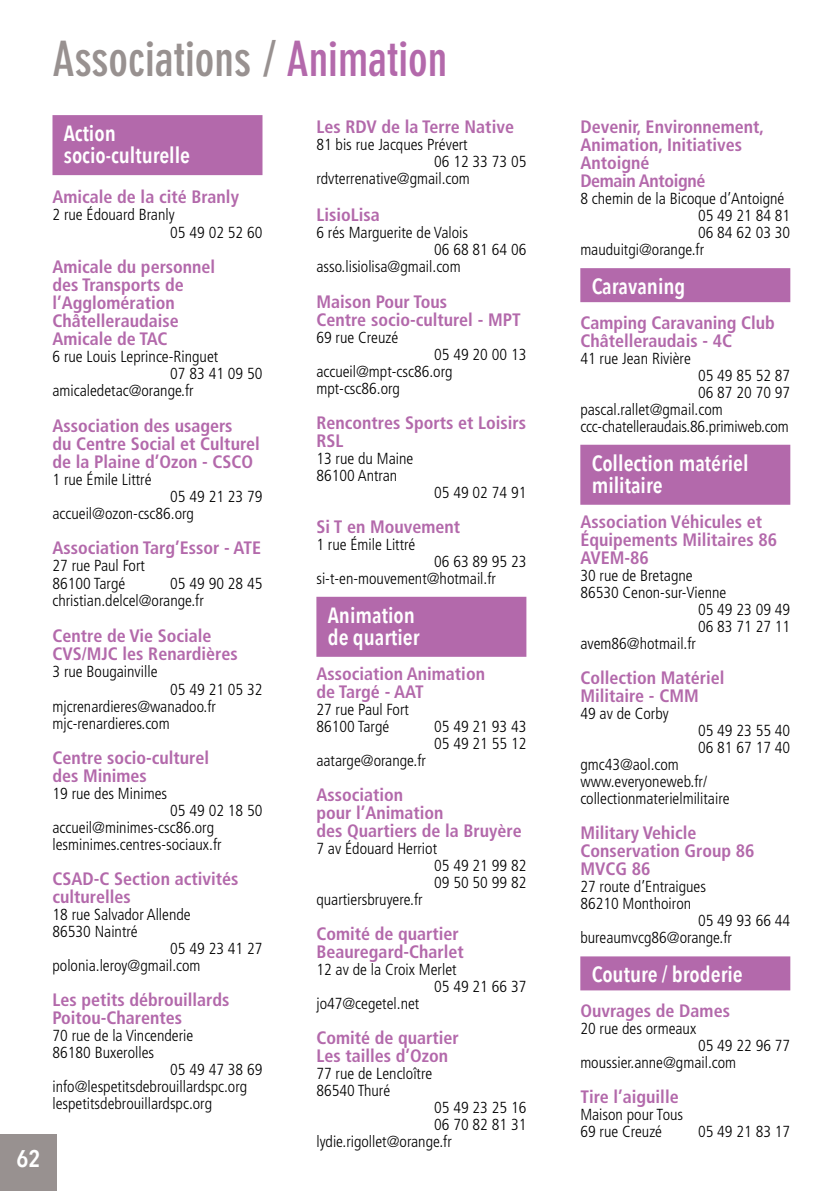
<style>
.page{position:relative;width:840px;height:1191px;background:#fff}
.page>*{position:absolute;margin:0;border:0;box-sizing:border-box;transform-origin:0 0}
.t1{font:700 condensed 48px "DIN Neuzeit Grotesk";color:#989190}
.t2{font:600 24px "Avenir Next Condensed";color:#fff}
.t3{font:600 22px/22px "Avenir Next Condensed";color:#fff}
.t4{font:700 condensed 18px/18px "Frutiger";color:#b369ab}
.t5{font:300 condensed 16px/17px "Frutiger";color:#000}
.s1{color:#b369ab}
</style>
<div class="page">
<div style="left:0;top:1134px;width:57px;height:57px;background:#989190"></div>
<div style="left:52px;top:115px;width:210px;height:60px;background:#b369ab"></div>
<div style="left:316px;top:597px;width:210px;height:60px;background:#b369ab"></div>
<div style="left:580px;top:268px;width:209px;height:34px;background:#b369ab"></div>
<div style="left:580px;top:445px;width:209px;height:60px;background:#b369ab"></div>
<div style="left:580px;top:956px;width:209px;height:34px;background:#b369ab"></div>
<h1 class="t1" style="left:52px;top:31px;width:396px">Associations / <span class="s1">Animation</span></h1>
<h3 class="t3" style="left:64px;top:122px;width:128px">Action socio-culturelle</h3>
<p class="t4" style="left:52px;top:188px;width:188px">Amicale de la cité Branly</p>
<p class="t5" style="left:170px;top:205px;width:94px;line-height:18px;text-indent:-118px">2 rue Édouard Branly<br>05 49 02 52 60</p>
<p class="t4" style="left:52px;top:258px;width:164px">Amicale du personnel des Transports de l’Agglomération<br>Châtelleraudaise<br>Amicale de TAC</p>
<p class="t5" style="left:52px;top:348px;width:167px">6 rue Louis Leprince-Ringuet</p>
<p class="t5" style="left:170px;top:365px;width:94px">07 83 41 09 50</p>
<p class="t5" style="left:52px;top:382px;width:143px">amicaledetac@orange.fr</p>
<p class="t4" style="left:52px;top:417px;width:209px">Association des usagers<br>du Centre Social et Culturel de la Plaine d’Ozon - CSCO</p>
<p class="t5" style="left:52px;top:471px;width:100px">1 rue Émile Littré</p>
<p class="t5" style="left:52px;top:488px;width:211px;text-indent:118px">05 49 21 23 79 accueil@ozon-csc86.org</p>
<p class="t4" style="left:52px;top:539px;width:210px">Association Targ’Essor - ATE</p>
<p class="t5" style="left:52px;top:556px;width:94px;line-height:18px">27 rue Paul Fort<br>86100 Targé</p>
<p class="t5" style="left:52px;top:575px;width:211px;text-indent:118px">05 49 90 28 45 christian.delcel@orange.fr</p>
<p class="t4" style="left:52px;top:627px;width:187px">Centre de Vie Sociale<br>CVS/MJC les Renardières</p>
<p class="t5" style="left:52px;top:663px;width:106px">3 rue Bougainville</p>
<p class="t5" style="left:52px;top:681px;width:211px;text-indent:118px">05 49 21 05 32 mjcrenardieres@wanadoo.fr mjc-renardieres.com</p>
<p class="t4" style="left:52px;top:749px;width:158px">Centre socio-culturel des Minimes</p>
<p class="t5" style="left:52px;top:785px;width:116px">19 rue des Minimes</p>
<p class="t5" style="left:52px;top:802px;width:211px;text-indent:118px">05 49 02 18 50 accueil@minimes-csc86.org lesminimes.centres-sociaux.fr</p>
<p class="t4" style="left:52px;top:870px;width:187px">CSAD-C Section activités culturelles</p>
<p class="t5" style="left:52px;top:906px;width:140px">18 rue Salvador Allende</p>
<p class="t5" style="left:52px;top:923px;width:87px">86530 Naintré</p>
<p class="t5" style="left:170px;top:940px;width:94px">05 49 23 41 27</p>
<p class="t5" style="left:52px;top:957px;width:149px">polonia.leroy@gmail.com</p>
<p class="t4" style="left:52px;top:991px;width:178px">Les petits débrouillards<br>Poitou-Charentes</p>
<p class="t5" style="left:52px;top:1027px;width:142px">70 rue de la Vincenderie</p>
<p class="t5" style="left:52px;top:1044px;width:103px">86180 Buxerolles</p>
<p class="t5" style="left:170px;top:1061px;width:94px">05 49 47 38 69</p>
<p class="t5" style="left:52px;top:1078px;width:196px">info@lespetitsdebrouillardspc.org</p>
<p class="t5" style="left:52px;top:1095px;width:161px">lespetitsdebrouillardspc.org</p>
<h2 class="t2" style="left:16px;top:1137px;width:25px">62</h2>
<p class="t4" style="left:316px;top:117px;width:199px">Les RDV de la Terre Native</p>
<p class="t5" style="left:316px;top:136px;width:153px">81 bis rue Jacques Prévert</p>
<p class="t5" style="left:434px;top:153px;width:94px">06 12 33 73 05</p>
<p class="t5" style="left:316px;top:170px;width:155px">rdvterrenative@gmail.com</p>
<p class="t4" style="left:316px;top:205px;width:65px">LisioLisa</p>
<p class="t5" style="left:316px;top:224px;width:153px">6 rés Marguerite de Valois</p>
<p class="t5" style="left:434px;top:241px;width:94px">06 68 81 64 06</p>
<p class="t5" style="left:316px;top:258px;width:146px">asso.lisiolisa@gmail.com</p>
<p class="t4" style="left:316px;top:292px;width:206px">Maison Pour Tous<br>Centre socio-culturel - MPT</p>
<p class="t5" style="left:316px;top:329px;width:83px">69 rue Creuzé</p>
<p class="t5" style="left:316px;top:346px;width:211px;text-indent:118px">05 49 20 00 13 accueil@mpt-csc86.org mpt-csc86.org</p>
<p class="t4" style="left:316px;top:413px;width:211px">Rencontres Sports et Loisirs<br>RSL</p>
<p class="t5" style="left:316px;top:450px;width:98px">13 rue du Maine<br>86100 Antran</p>
<p class="t5" style="left:434px;top:484px;width:94px">05 49 02 74 91</p>
<p class="t4" style="left:316px;top:517px;width:145px">Si T en Mouvement</p>
<p class="t5" style="left:316px;top:536px;width:100px">1 rue Émile Littré</p>
<p class="t5" style="left:316px;top:553px;width:211px;text-indent:118px">06 63 89 95 23 si-t-en-mouvement@hotmail.fr</p>
<h3 class="t3" style="left:327px;top:603px;width:93px">Animation de quartier</h3>
<p class="t4" style="left:316px;top:664px;width:170px">Association Animation de Targé - AAT</p>
<p class="t5" style="left:316px;top:701px;width:94px">27 rue Paul Fort<br>86100 Targé</p>
<p class="t5" style="left:434px;top:718px;width:94px">05 49 21 93 43<br>05 49 21 55 12</p>
<p class="t5" style="left:316px;top:752px;width:111px">aatarge@orange.fr</p>
<p class="t4" style="left:316px;top:785px;width:207px">Association<br>pour l’Animation<br>des Quartiers de la Bruyère</p>
<p class="t5" style="left:316px;top:840px;width:122px">7 av édouard Herriot</p>
<p class="t5" style="left:434px;top:857px;width:94px">05 49 21 99 82</p>
<p class="t5" style="left:434px;top:874px;width:94px">09 50 50 99 82</p>
<p class="t5" style="left:316px;top:891px;width:108px">quartiersbruyere.fr</p>
<p class="t4" style="left:316px;top:924px;width:149px">Comité de quartier<br>Beauregard-Charlet</p>
<p class="t5" style="left:316px;top:961px;width:142px">12 av de la Croix Merlet</p>
<p class="t5" style="left:434px;top:978px;width:94px">05 49 21 66 37</p>
<p class="t5" style="left:316px;top:995px;width:104px">jo47@cegetel.net</p>
<p class="t4" style="left:316px;top:1028px;width:144px">Comité de quartier<br>Les tailles d’Ozon</p>
<p class="t5" style="left:316px;top:1065px;width:117px">77 rue de Lencloître<br>86540 Thuré</p>
<p class="t5" style="left:434px;top:1099px;width:94px">05 49 23 25 16</p>
<p class="t5" style="left:434px;top:1116px;width:94px">06 70 82 81 31</p>
<p class="t5" style="left:316px;top:1133px;width:137px">lydie.rigollet@orange.fr</p>
<p class="t4" style="left:580px;top:117px;width:185px">Devenir, Environnement,<br>Animation, Initiatives<br>Antoigné<br>Demain Antoigné</p>
<p class="t5" style="left:580px;top:190px;width:205px">8 chemin de la Bicoque d’Antoigné</p>
<p class="t5" style="left:697px;top:207px;width:94px">05 49 21 84 81</p>
<p class="t5" style="left:697px;top:224px;width:94px">06 84 62 03 30</p>
<p class="t5" style="left:580px;top:241px;width:125px">mauduitgi@orange.fr</p>
<h3 class="t3" style="left:591px;top:274px;width:95px">Caravaning</h3>
<p class="t4" style="left:580px;top:313px;width:196px">Camping Caravaning Club<br>Châtelleraudais - 4C</p>
<p class="t5" style="left:580px;top:350px;width:112px">41 rue Jean Rivière</p>
<p class="t5" style="left:697px;top:367px;width:94px">05 49 85 52 87</p>
<p class="t5" style="left:697px;top:384px;width:94px">06 87 20 70 97</p>
<p class="t5" style="left:580px;top:401px;width:144px">pascal.rallet@gmail.com</p>
<p class="t5" style="left:580px;top:418px;width:210px">ccc-chatelleraudais.86.primiweb.com</p>
<h3 class="t3" style="left:591px;top:451px;width:158px">Collection matériel militaire</h3>
<p class="t4" style="left:580px;top:512px;width:198px">Association Véhicules et équipements militaires 86<br>AVEM-86</p>
<p class="t5" style="left:580px;top:567px;width:114px">30 rue de Bretagne</p>
<p class="t5" style="left:580px;top:584px;width:147px">86530 Cenon-sur-Vienne</p>
<p class="t5" style="left:697px;top:601px;width:94px">05 49 23 09 49</p>
<p class="t5" style="left:697px;top:618px;width:94px">06 83 71 27 11</p>
<p class="t5" style="left:580px;top:635px;width:117px">avem86@hotmail.fr</p>
<p class="t4" style="left:580px;top:668px;width:146px">Collection Matériel<br>Militaire - CMM</p>
<p class="t5" style="left:580px;top:705px;width:90px">49 av de Corby</p>
<p class="t5" style="left:697px;top:722px;width:94px">05 49 23 55 40<br>06 81 67 17 40</p>
<p class="t5" style="left:580px;top:756px;width:151px">gmc43@aol.com www.everyoneweb.fr/ collectionmaterielmilitaire</p>
<p class="t4" style="left:580px;top:823px;width:175px">Military Vehicle<br>Conservation Group 86<br>MVCG 86</p>
<p class="t5" style="left:580px;top:878px;width:127px">27 route d’Entraigues</p>
<p class="t5" style="left:580px;top:895px;width:112px">86210 Monthoiron</p>
<p class="t5" style="left:697px;top:912px;width:94px">05 49 93 66 44</p>
<p class="t5" style="left:580px;top:929px;width:153px">bureaumvcg86@orange.fr</p>
<h3 class="t3" style="left:591px;top:962px;width:152px">Couture / broderie</h3>
<p class="t4" style="left:580px;top:1001px;width:151px">Ouvrages de Dames</p>
<p class="t5" style="left:580px;top:1020px;width:117px">20 rue des ormeaux</p>
<p class="t5" style="left:580px;top:1037px;width:211px;text-indent:118px">05 49 22 96 77 moussier.anne@gmail.com</p>
<p class="t4" style="left:580px;top:1087px;width:100px">Tire l’aiguille</p>
<p class="t5" style="left:580px;top:1106px;width:104px">Maison pour Tous<br>69 rue Creuzé</p>
<p class="t5" style="left:697px;top:1123px;width:94px">05 49 21 83 17</p>
</div>
